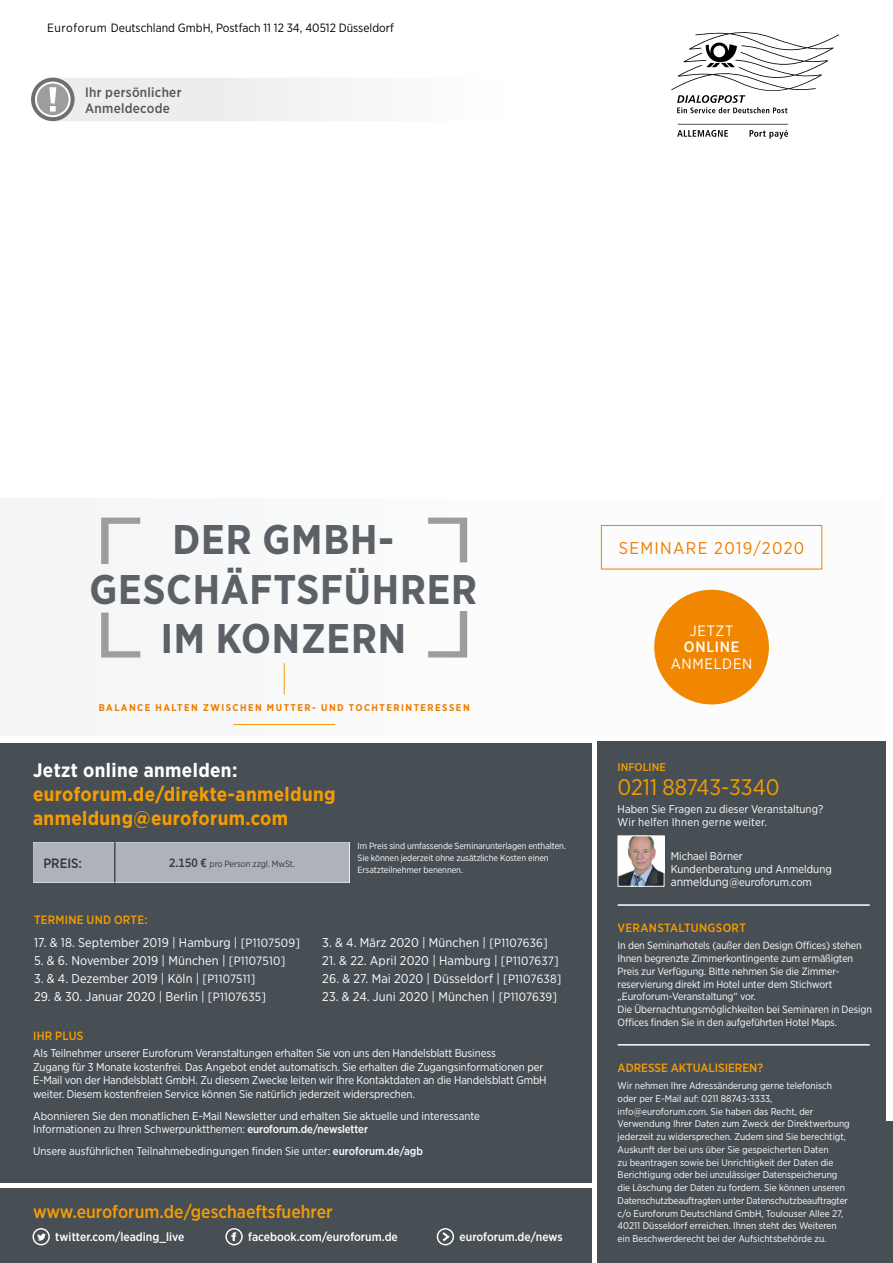
<style>
.page{position:relative;width:893px;height:1263px;background:#fff}
.page>*{position:absolute;margin:0;border:0;box-sizing:border-box;transform-origin:0 0}
.t1{font:700 41.4px/49.7px "Gotham Narrow";letter-spacing:.02em;color:#5b6167;text-align:center}
.t2{font:22.5px "Gotham Narrow";color:#f59c00}
.t3{font:700 19.5px/24px "Gotham Narrow";letter-spacing:.02em;color:#f59c00}
.t4{font:700 19.5px "Gotham Narrow";letter-spacing:.02em;color:#fff}
.t5{font:500 18px "Gotham Narrow";color:#f59c00}
.t6{font:17.1px "Gotham Narrow";letter-spacing:.08em;color:#ef7d00}
.t7{font:15px "Gotham Narrow";letter-spacing:.05em;color:#fff}
.t8{font:500 15px "Gotham Narrow";letter-spacing:.05em;color:#fff}
.t9{font:500 13.5px "Gotham Narrow";letter-spacing:.02em;color:#575756}
.t10{font:500 13.5px "Gotham Narrow";color:#31363a}
.t11{font:12.75px "Gotham Narrow";letter-spacing:.01em;color:#fff}
.t12{font:500 12px "Gotham Narrow";color:#fff}
.t13{font:500 12px "Gotham Narrow";letter-spacing:.015em;color:#f59c00}
.t14{font:12px "Gotham Narrow";color:#000}
.t15{font:11.25px/13.5px "Gotham Narrow";letter-spacing:-.01em;color:#fff}
.t16{font:500 11.25px "Gotham Narrow";color:#f59c00}
.t17{font:10.5px/12.8px "Gotham Narrow";letter-spacing:-.01em;color:#fff}
.t18{font:9.75px/12.8px "Gotham Narrow";color:#fff}
.t19{font:700 9.75px "Gotham Narrow";letter-spacing:.15em;color:#ef7d00}
.t20{font:9px/12px "Gotham Narrow";letter-spacing:-.01em;color:#fff}
.t21{font:9px "Gotham Narrow";letter-spacing:-.01em;color:#31363a}
.s1{font-weight:500;font-size:12px}
.s2{font-size:12px}
.s3{font-weight:500}
</style>
<div class="page">
<div style="left:0;top:743px;width:591px;height:439px;background:#484f54"></div>
<svg style="left:31px;top:78px;width:303px;height:43px"></svg>
<div style="left:0;top:498px;width:884px;height:237px;background:#fbfbfb"></div>
<div style="left:597px;top:742px;width:288px;height:521px;background:#484f54"></div>
<img style="left:620px;top:837px;width:42px;height:47px">
<div style="left:618px;top:835px;width:46px;height:51px;border:1px solid #fff"></div>
<hr style="left:618px;top:904px;width:252px;height:2px;background:#fff">
<hr style="left:618px;top:1044px;width:252px;height:1px;background:#fff">
<div style="left:0;top:1188px;width:591px;height:75px;background:#484f54"></div>
<svg style="left:32px;top:1228px;width:18px;height:17px"></svg>
<svg style="left:225px;top:1228px;width:18px;height:17px"></svg>
<svg style="left:437px;top:1228px;width:17px;height:17px"></svg>
<svg style="left:671px;top:32px;width:168px;height:107px"></svg>
<div style="left:33px;top:842px;width:316px;height:40px;background:#adb3b8"></div>
<hr style="left:114px;top:842px;width:2px;height:40px;background:#484f54">
<div style="left:654px;top:590px;width:115px;height:114px;background:#f18700;border-radius:50%"></div>
<svg style="left:101px;top:518px;width:39px;height:46px"></svg>
<svg style="left:101px;top:613px;width:39px;height:44px"></svg>
<svg style="left:428px;top:611px;width:39px;height:46px"></svg>
<svg style="left:428px;top:518px;width:39px;height:44px"></svg>
<hr style="left:284px;top:663px;width:1px;height:31px;background:#f59c00">
<hr style="left:233px;top:724px;width:102px;height:1px;background:#f59c00">
<div style="left:884px;top:1122px;width:9px;height:141px;background:#484f54"></div>
<div style="left:601px;top:525px;width:221px;height:44px;border:1px solid #ef7d00"></div>
<p class="t14" style="left:47px;top:21px;width:348px">Euroforum Deutschland GmbH, Postfach 11 12 34, 40512 Düsseldorf</p>
<p class="t9" style="left:85px;top:83px;width:98px">Ihr persönlicher</p>
<p class="t9" style="left:85px;top:100px;width:86px">Anmeldecode</p>
<h1 class="t1" style="left:90px;top:514px;width:389px">DER GMBH-<br>GESCHÄFTSFÜHRER<br>IM KONZERN</h1>
<p class="t19" style="left:99px;top:701px;width:373px">BALANCE HALTEN ZWISCHEN MUTTER- UND TOCHTERINTERESSEN</p>
<h3 class="t4" style="left:33px;top:758px;width:206px">Jetzt online anmelden:</h3>
<h3 class="t3" style="left:33px;top:782px;width:304px">euroforum.de/direkte-anmeldung anmeldung@euroforum.com</h3>
<p class="t10" style="left:43px;top:854px;width:40px">PREIS:</p>
<p class="t21" style="left:169px;top:858px;width:127px"><span class="s1">2.150 €</span> pro Person zzgl. MwSt.</p>
<p class="t13" style="left:34px;top:912px;width:115px">TERMINE UND ORTE:</p>
<p class="t20" style="left:358px;top:840px;width:210px">Im Preis sind umfassende Seminarunterlagen enthalten.<br>Sie können jederzeit ohne zusätzliche Kosten einen<br>Ersatzteilnehmer benennen.</p>
<p class="t11" style="left:34px;top:934px;width:268px">17. &amp; 18. September 2019 | Hamburg | <span class="s2">[P1107509]</span></p>
<p class="t11" style="left:34px;top:952px;width:253px">5. &amp; 6. November 2019 | München | <span class="s2">[P1107510]</span></p>
<p class="t11" style="left:34px;top:970px;width:223px">3. &amp; 4. Dezember 2019 | Köln | <span class="s2">[P1107511]</span></p>
<p class="t11" style="left:34px;top:988px;width:234px">29. &amp; 30. Januar 2020 | Berlin | <span class="s2">[P1107635]</span></p>
<p class="t11" style="left:322px;top:934px;width:227px">3. &amp; 4. März 2020 | München | <span class="s2">[P1107636]</span></p>
<p class="t11" style="left:322px;top:952px;width:238px">21. &amp; 22. April 2020 | Hamburg | <span class="s2">[P1107637]</span></p>
<p class="t11" style="left:322px;top:970px;width:241px">26. &amp; 27. Mai 2020 | Düsseldorf | <span class="s2">[P1107638]</span></p>
<p class="t11" style="left:322px;top:988px;width:236px">23. &amp; 24. Juni 2020 | München | <span class="s2">[P1107639]</span></p>
<p class="t13" style="left:33px;top:1028px;width:52px">IHR PLUS</p>
<p class="t15" style="left:33px;top:1046px;width:515px">Als Teilnehmer unserer Euroforum Veranstaltungen erhalten Sie von uns den Handelsblatt Business<br>Zugang für 3 Monate kostenfrei. Das Angebot endet automatisch. Sie erhalten die Zugangsinformationen per E-Mail von der Handelsblatt GmbH. Zu diesem Zwecke leiten wir Ihre Kontaktdaten an die Handelsblatt GmbH weiter. Diesem kostenfreien Service können Sie natürlich jederzeit widersprechen.</p>
<p class="t15" style="left:33px;top:1109px;width:448px">Abonnieren Sie den monatlichen E-Mail Newsletter und erhalten Sie aktuelle und interessante<br>Informationen zu Ihren Schwerpunktthemen: <span class="s3">euroforum.de/newsletter</span></p>
<p class="t15" style="left:33px;top:1144px;width:391px">Unsere ausführlichen Teilnahmebedingungen finden Sie unter: <span class="s3">euroforum.de/agb</span></p>
<h3 class="t5" style="left:33px;top:1200px;width:301px">www.euroforum.de/geschaeftsfuehrer</h3>
<p class="t12" style="left:55px;top:1229px;width:131px">twitter.com/leading_live</p>
<p class="t12" style="left:248px;top:1229px;width:151px">facebook.com/euroforum.de</p>
<p class="t12" style="left:460px;top:1229px;width:104px">euroforum.de/news</p>
<h3 class="t6" style="left:619px;top:537px;width:187px">SEMINARE 2019/2020</h3>
<h3 class="t7" style="left:690px;top:621px;width:45px">JETZT</h3>
<h3 class="t8" style="left:684px;top:638px;width:57px">ONLINE</h3>
<h3 class="t7" style="left:671px;top:654px;width:83px">ANMELDEN</h3>
<p class="t16" style="left:618px;top:759px;width:50px">INFOLINE</p>
<h2 class="t2" style="left:618px;top:773px;width:163px">0211 88743-3340</h2>
<p class="t15" style="left:618px;top:802px;width:207px;line-height:12.8px">Haben Sie Fragen zu dieser Veranstaltung?<br>Wir helfen Ihnen gerne weiter.</p>
<p class="t15" style="left:671px;top:849px;width:162px">Michael Börner<br>Kundenberatung und Anmeldung <span class="s2">anmeldung</span>@euroforum.com</p>
<p class="t13" style="left:618px;top:920px;width:130px">VERANSTALTUNGSORT</p>
<p class="t17" style="left:618px;top:939px;width:256px">In den Seminarhotels (außer den Design Offices) stehen Ihnen begrenzte Zimmerkontingente zum ermäßigten Preis zur Verfügung. Bitte nehmen Sie die Zimmer&shy;reservierung direkt im Hotel unter dem Stichwort „Euroforum-Veranstaltung“ vor.<br>Die Übernachtungsmöglichkeiten bei Seminaren in Design Offices finden Sie in den aufgeführten Hotel Maps.</p>
<p class="t13" style="left:618px;top:1060px;width:147px">ADRESSE AKTUALISIEREN?</p>
<p class="t18" style="left:618px;top:1079px;width:234px">Wir nehmen Ihre Adressänderung gerne telefonisch oder per E-Mail auf: 0211 88743-3333, info@euroforum.com. Sie haben das Recht, der Verwendung Ihrer Daten zum Zweck der Direktwerbung jederzeit zu widersprechen. Zudem sind Sie berechtigt, Auskunft der bei uns über Sie gespeicherten Daten<br>zu beantragen sowie bei Unrichtigkeit der Daten die Berichtigung oder bei unzulässiger Datenspeicherung die Löschung der Daten zu fordern. Sie können unseren Datenschutzbeauftragten unter Datenschutzbeauftragter c/o Euroforum Deutschland GmbH, Toulouser Allee 27, 40211 Düsseldorf erreichen. Ihnen steht des Weiteren ein Beschwerderecht bei der Aufsichtsbehörde zu.</p>
</div>
